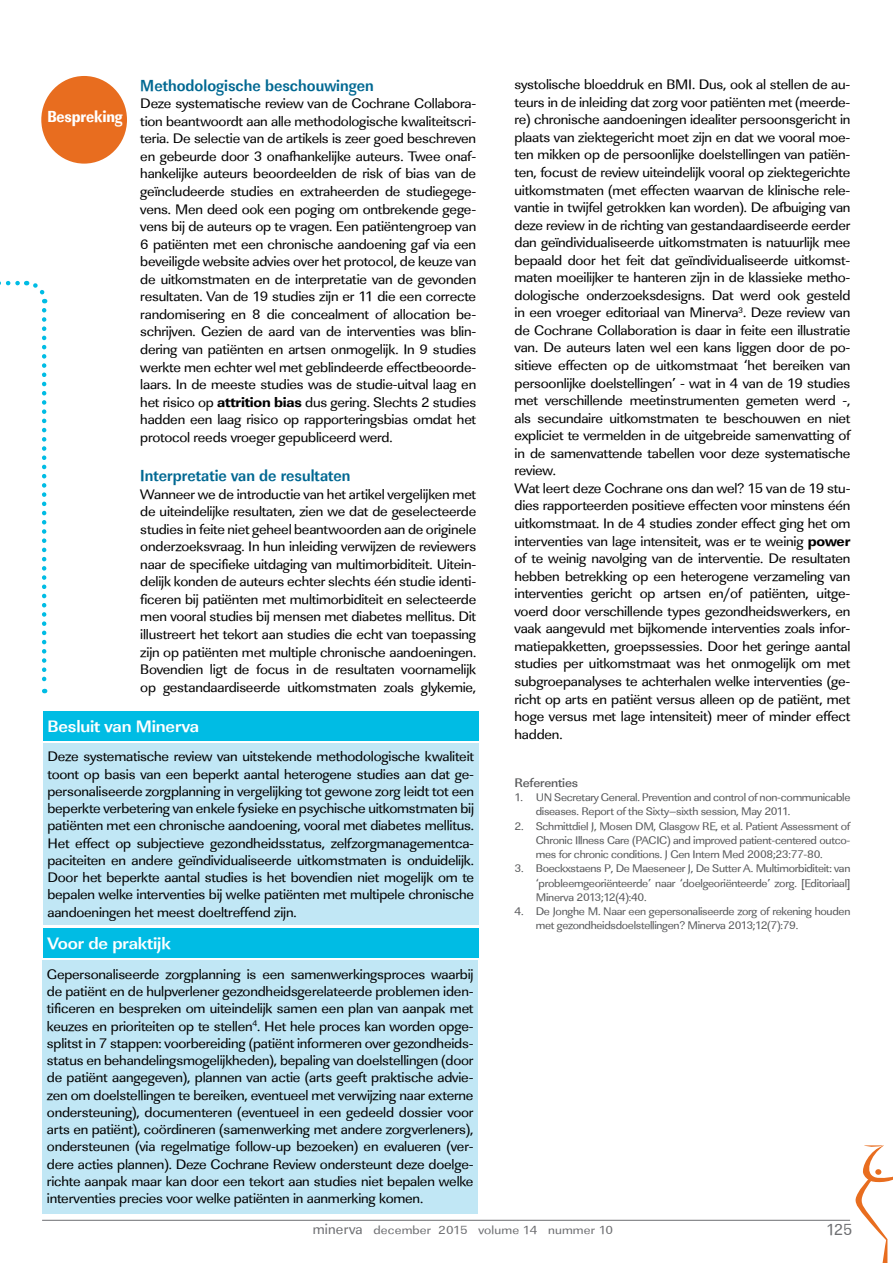
<style>
.page{position:relative;width:893px;height:1263px;background:#fff}
.page>*{position:absolute;margin:0;border:0;box-sizing:border-box;transform-origin:0 0}
.t1{font:700 17.1px "Linear Std";letter-spacing:-.01em;color:#fff;scale:1.05 1}
.t2{font:700 16.5px "Linear Std Cd";color:#006892}
.t3{font:16.5px "Linear Std Nr Xbold";letter-spacing:-.01em;color:#fff}
.t4{font:16.5px "Linear Std";color:#6d6e71}
.t5{font:14.25px/17.5px "Linear Std";letter-spacing:-.015em;color:#000;text-align:justify;scale:1.05 1}
.t6{font:500 12.9px "Linear Std";letter-spacing:-.015em;color:#58595b;scale:1.05 1}
.t7{font:12.15px "Linear Std";letter-spacing:.01em;color:#6d6e71;scale:1.11 1}
.t8{font:11.4px/14.2px "Linear Std";letter-spacing:-.025em;color:#58595b;scale:1.05 1}
.s1{font-family:"Linear Std Xbold"}
.s2{font-size:15px}
</style>
<div class="page">
<hr style="left:42px;top:1220px;width:808px;height:1px;background:#6d6e71">
<svg style="left:855px;top:1145px;width:38px;height:118px"></svg>
<div style="left:41px;top:76px;width:86px;height:88px;background:#e86d1f;border-radius:50%"></div>
<svg style="left:0;top:280px;width:48px;height:23px"></svg>
<svg style="left:42px;top:310px;width:4px;height:383px"></svg>
<div style="left:43px;top:711px;width:435px;height:29px;background:#00bce4"></div>
<div style="left:43px;top:743px;width:435px;height:182px;background:#c1e7f5"></div>
<div style="left:43px;top:961px;width:435px;height:253px;background:#c1e7f5"></div>
<div style="left:43px;top:928px;width:435px;height:30px;background:#00bce4"></div>
<p class="t3" style="left:47px;top:107px;width:77px">Bespreking</p>
<p class="t2" style="left:140px;top:75px;width:235px">Methodologische beschouwingen</p>
<p class="t5" style="left:140px;top:95px;width:321px">Deze systematische review van de Cochrane Collabora&shy;tion beantwoordt aan alle methodologische kwaliteitscri&shy;teria. De selectie van de artikels is zeer goed beschreven en gebeurde door 3 onafhankelijke auteurs. Twee onaf&shy;hankelijke auteurs beoordeelden de risk of bias van de geïncludeerde studies en extraheerden de studiegege&shy;vens. Men deed ook een poging om ontbrekende gege&shy;vens bij de auteurs op te vragen. Een patiëntengroep van 6 patiënten met een chronische aandoening gaf via een beveiligde website advies over het protocol, de keuze van de uitkomstmaten en de interpretatie van de gevonden resultaten. Van de 19 studies zijn er 11 die een correcte randomisering en 8 die concealment of allocation be&shy;schrijven. Gezien de aard van de interventies was blin&shy;dering van patiënten en artsen onmogelijk. In 9 studies werkte men echter wel met geblindeerde effectbeoorde&shy;laars. In de meeste studies was de studie-uitval laag en het risico op <span class="s1">attrition bias</span> dus gering. Slechts 2 studies hadden een laag risico op rapporteringsbias omdat het protocol reeds vroeger gepubliceerd werd.</p>
<p class="t2" style="left:140px;top:465px;width:212px">Interpretatie van de resultaten</p>
<p class="t5" style="left:140px;top:485px;width:321px">Wanneer we de introductie van het artikel vergelijken met de uiteindelijke resultaten, zien we dat de geselecteerde studies in feite niet geheel beantwoorden aan de originele onderzoeksvraag. In hun inleiding verwijzen de reviewers naar de specifieke uitdaging van multimorbiditeit. Uitein&shy;delijk konden de auteurs echter slechts één studie identi&shy;ficeren bij patiënten met multimorbiditeit en selecteerde men vooral studies bij mensen met diabetes mellitus. Dit illustreert het tekort aan studies die echt van toepassing zijn op patiënten met multiple chronische aandoeningen.<br>Bovendien ligt de focus in de resultaten voornamelijk op gestandaardiseerde uitkomstmaten zoals glykemie,</p>
<p class="t1" style="left:47px;top:716px;width:146px">Besluit van Minerva</p>
<p class="t5" style="left:47px;top:748px;width:408px">Deze systematische review van uitstekende methodologische kwaliteit toont op basis van een beperkt aantal heterogene studies aan dat ge&shy;personaliseerde zorgplanning in vergelijking tot gewone zorg leidt tot een beperkte verbetering van enkele fysieke en psychische uitkomstmaten bij patiënten met een chronische aandoening, vooral met diabetes mellitus.<br>Het effect op subjectieve gezondheidsstatus, zelfzorgmanagementca&shy;paciteiten en andere geïndividualiseerde uitkomstmaten is onduidelijk.<br>Door het beperkte aantal studies is het bovendien niet mogelijk om te bepalen welke interventies bij welke patiënten met multipele chronische aandoeningen het meest doeltreffend zijn.</p>
<p class="t1" style="left:47px;top:933px;width:119px">Voor de praktijk</p>
<p class="t5" style="left:47px;top:966px;width:408px">Gepersonaliseerde zorgplanning is een samenwerkingsproces waarbij de patiënt en de hulpverlener gezondheidsgerelateerde problemen iden&shy;tificeren en bespreken om uiteindelijk samen een plan van aanpak met keuzes en prioriteiten op te stellen<sup>4</sup>. Het hele proces kan worden opge&shy;splitst in 7 stappen: voorbereiding (patiënt informeren over gezondheids&shy;status en behandelingsmogelijkheden), bepaling van doelstellingen (door de patiënt aangegeven), plannen van actie (arts geeft praktische advie&shy;zen om doelstellingen te bereiken, eventueel met verwijzing naar externe ondersteuning), documenteren (eventueel in een gedeeld dossier voor arts en patiënt), coördineren (samenwerking met andere zorgverleners), ondersteunen (via regelmatige follow-up bezoeken) en evalueren (ver&shy;dere acties plannen). Deze Cochrane Review ondersteunt deze doelge&shy;richte aanpak maar kan door een tekort aan studies niet bepalen welke interventies precies voor welke patiënten in aanmerking komen.</p>
<p class="t5" style="left:514px;top:76px;width:321px;text-align:left">systolische bloeddruk en BMI. Dus, ook al stellen de au&shy;teurs in de inleiding dat zorg voor patiënten met (meerde&shy;re) chronische aandoeningen idealiter persoonsgericht in plaats van ziektegericht moet zijn en dat we vooral moe&shy;ten mikken op de persoonlijke doelstellingen van patiën&shy;ten, focust de review uiteindelijk vooral op ziektegerichte uitkomstmaten (met effecten waarvan de klinische rele&shy;vantie in twijfel getrokken kan worden). De afbuiging van deze review in de richting van gestandaardiseerde eerder dan geïndividualiseerde uitkomstmaten is natuurlijk mee bepaald door het feit dat geïndividualiseerde uitkomst&shy;maten moeilijker te hanteren zijn in de klassieke metho&shy;dologische onderzoeksdesigns. Dat werd ook gesteld in een vroeger editoriaal van Minerva<sup>3</sup>. Deze review van de Cochrane Collaboration is daar in feite een illustratie van. De auteurs laten wel een kans liggen door de po&shy;sitieve effecten op de uitkomstmaat ‘het bereiken van persoonlijke doelstellingen’ - wat in 4 van de 19 studies met verschillende meetinstrumenten gemeten werd -, als secundaire uitkomstmaten te beschouwen en niet expliciet te vermelden in de uitgebreide samenvatting of in de samenvattende tabellen voor deze systematische review.<br>Wat leert deze Cochrane ons dan wel? 15 van de 19 stu&shy;dies rapporteerden positieve effecten voor minstens één uitkomstmaat. In de 4 studies zonder effect ging het om interventies van lage intensiteit, was er te weinig <span class="s1">power </span>of te weinig navolging van de interventie. De resultaten hebben betrekking op een heterogene verzameling van interventies gericht op artsen en/of patiënten, uitge&shy;voerd door verschillende types gezondheidswerkers, en vaak aangevuld met bijkomende interventies zoals infor&shy;matiepakketten, groepssessies. Door het geringe aantal studies per uitkomstmaat was het onmogelijk om met subgroepanalyses te achterhalen welke interventies (ge&shy;richt op arts en patiënt versus alleen op de patiënt, met hoge versus met lage intensiteit) meer of minder effect hadden.</p>
<p class="t6" style="left:514px;top:775px;width:62px">Referenties</p>
<p class="t8" style="left:536px;top:790px;width:301px;text-indent:-21px">1. UN Secretary General. Prevention and control of non-communicable diseases. Report of the Sixty–sixth session, May 2011.</p>
<p class="t8" style="left:536px;top:819px;width:301px;text-align:justify;text-indent:-21px">2. Schmittdiel J, Mosen DM, Glasgow RE, et al. Patient Assessment of Chronic Illness Care (PACIC) and improved patient-centered outco&shy;mes for chronic conditions. J Gen Intern Med 2008;23:77-80.</p>
<p class="t8" style="left:536px;top:861px;width:301px;text-align:justify;text-indent:-21px">3. Boeckxstaens P, De Maeseneer J, De Sutter A. Multimorbiditeit: van ‘probleemgeoriënteerde’ naar ‘doelgeoriënteerde’ zorg. [Editoriaal] Minerva 2013;12(4):40.</p>
<p class="t8" style="left:536px;top:904px;width:301px;text-indent:-21px">4. De Jonghe M. Naar een gepersonaliseerde zorg of rekening houden met gezondheidsdoelstellingen? Minerva 2013;12(7):79.</p>
<p class="t7" style="left:313px;top:1223px;width:272px"><span class="s2">minerva</span> december 2015 volume 14 nummer 10</p>
<p class="t4" style="left:826px;top:1220px;width:28px">125</p>
</div>
